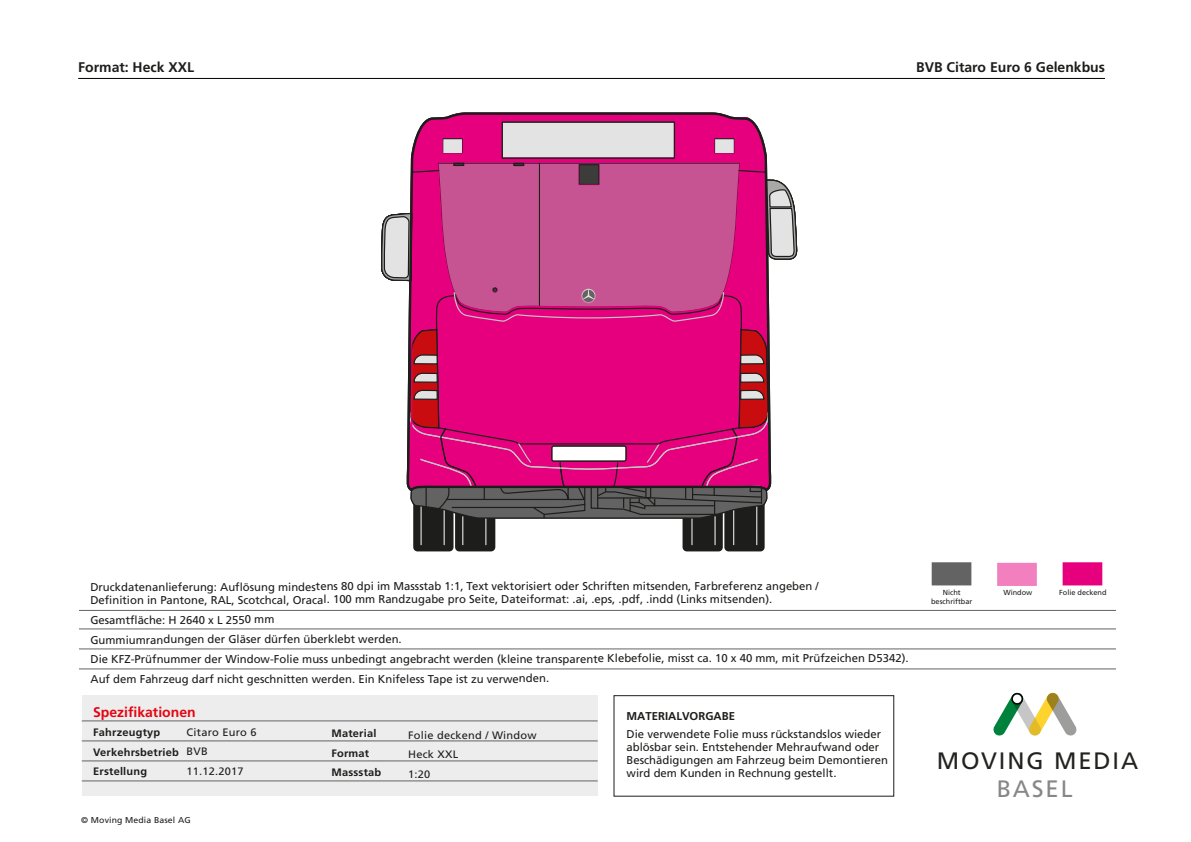
<style>
.page{position:relative;width:1191px;height:842px;background:#fff}
.page>*{position:absolute;margin:0;border:0;box-sizing:border-box;transform-origin:0 0}
.t1{font:23.8px "Frutiger";letter-spacing:.08em;color:#222220}
.t2{font:23.8px "Frutiger";letter-spacing:.08em;color:#888787}
.t3{font:700 14px "Frutiger";color:#1d1d1b}
.t4{font:700 14px "Frutiger";color:#e30613}
.t5{font:11.3px/13px "Frutiger";color:#1d1d1b}
.t6{font:700 11.3px "Frutiger";color:#1d1d1b}
.t7{font:700 10.8px/19.6px "Frutiger";letter-spacing:.02em;color:#1d1d1b}
.t8{font:10.8px/19.6px "Frutiger";letter-spacing:.02em;color:#1d1d1b}
.t9{font:8.5px "Frutiger";letter-spacing:.015em;color:#1d1d1b}
.t10{font:7.3px "Frutiger";color:#1d1d1b}
</style>
<div class="page">
<div style="left:82px;top:696px;width:515px;height:100px;background:#ededed"></div>
<svg style="left:931px;top:562px;width:40px;height:23px"></svg>
<hr style="left:79px;top:629px;width:1037px;height:1px;background:#646363">
<hr style="left:79px;top:649px;width:1037px;height:1px;background:#646363">
<hr style="left:82px;top:721px;width:515px;height:1px;background:#646363">
<hr style="left:82px;top:741px;width:515px;height:1px;background:#646363">
<hr style="left:82px;top:761px;width:515px;height:1px;background:#646363">
<hr style="left:82px;top:781px;width:515px;height:1px;background:#646363">
<svg style="left:993px;top:692px;width:83px;height:43px"></svg>
<svg style="left:1012px;top:694px;width:9px;height:9px"></svg>
<svg style="left:1062px;top:562px;width:40px;height:23px"></svg>
<svg style="left:997px;top:563px;width:39px;height:23px"></svg>
<hr style="left:79px;top:610px;width:1037px;height:1px;background:#646363">
<div style="left:613px;top:695px;width:281px;height:102px;border:1px solid #1d1d1b"></div>
<hr style="left:79px;top:669px;width:1037px;height:1px;background:#646363">
<hr style="left:78px;top:78px;width:1027px;height:1px;background:#000">
<svg style="left:381px;top:77px;width:416px;height:474px"></svg>
<svg style="left:406px;top:111px;width:366px;height:382px;background:#ce3083"></svg>
<p class="t3" style="left:78px;top:59px;width:117px">Format: Heck XXL</p>
<p class="t3" style="left:916px;top:59px;width:190px">BVB Citaro Euro 6 Gelenkbus</p>
<p class="t5" style="left:90px;top:580px;width:730px">Druckdatenanlieferung: Auflösung mindestens 80 dpi im Massstab 1:1, Text vektorisiert oder Schriften mitsenden, Farbreferenz angeben /<br>Definition in Pantone, RAL, Scotchcal, Oracal. 100 mm Randzugabe pro Seite, Dateiformat: .ai, .eps, .pdf, .indd (Links mitsenden).</p>
<p class="t5" style="left:90px;top:610px;width:819px;line-height:19.7px">Gesamtfläche: H 2640 x L 2550 mm<br>Gummiumrandungen der Gläser dürfen überklebt werden.<br>Die KFZ-Prüfnummer der Window-Folie muss unbedingt angebracht werden (kleine transparente Klebefolie, misst ca. 10 x 40 mm, mit Prüfzeichen D5342).<br>Auf dem Fahrzeug darf nicht geschnitten werden. Ein Knifeless Tape ist zu verwenden.</p>
<p class="t6" style="left:626px;top:709px;width:110px">MATERIALVORGABE</p>
<p class="t5" style="left:626px;top:727px;width:263px">Die verwendete Folie muss rückstandslos wieder ablösbar sein. Entstehender Mehraufwand oder Beschädigungen am Fahrzeug beim Demontieren wird dem Kunden in Rechnung gestellt.</p>
<p class="t4" style="left:93px;top:703px;width:104px">Spezifikationen</p>
<p class="t7" style="left:93px;top:722px;width:87px">Fahrzeugtyp<br>Verkehrsbetrieb<br>Erstellung</p>
<p class="t7" style="left:331px;top:724px;width:51px">Material<br>Format<br>Massstab</p>
<p class="t9" style="left:81px;top:815px;width:111px">© Moving Media Basel AG</p>
<p class="t8" style="left:187px;top:722px;width:72px">Citaro Euro 6<br>BVB<br>11.12.2017</p>
<p class="t8" style="left:408px;top:725px;width:130px">Folie deckend / Window<br>Heck XXL<br>1:20</p>
<p class="t10" style="left:942px;top:588px;width:19px">Nicht</p>
<p class="t10" style="left:1059px;top:588px;width:49px">Folie deckend</p>
<p class="t10" style="left:931px;top:597px;width:43px">beschriftbar</p>
<p class="t10" style="left:1003px;top:588px;width:30px">Window</p>
<h1 class="t1" style="left:936px;top:747px;width:203px">MOVING MEDIA</h1>
<h1 class="t2" style="left:997px;top:775px;width:77px">BASEL</h1>
</div>
